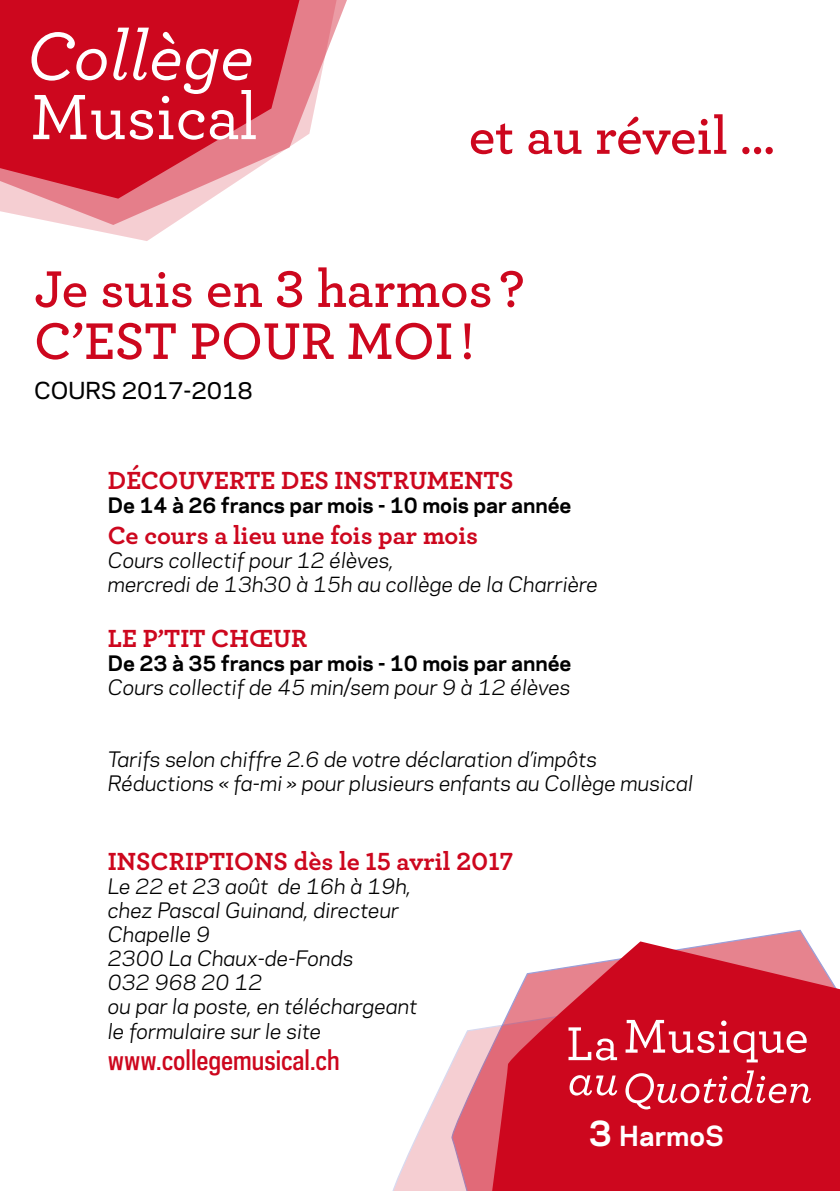
<style>
.page{position:relative;width:840px;height:1191px;background:#fff}
.page>*{position:absolute;margin:0;border:0;box-sizing:border-box;transform-origin:0 0}
.t1{font:54px/52px "Archer Semibold LF";letter-spacing:-.005em;color:#cd071e}
.t2{font:26px "Archer Bold LF";color:#cd071e}
.t3{font:500 26px "Galaxie Polaris Condensed";color:#cd071e}
.t4{font:700 26px "Galaxie Polaris";color:#fff}
.t5{font:500 22px "Galaxie Polaris";color:#000}
.t6{font:italic 20px/24px "Galaxie Polaris";color:#000}
.t7{font:700 20px "Galaxie Polaris";color:#000}
.s1{font-size:33px}
</style>
<div class="page">
<svg style="left:0;top:0;width:347px;height:241px"></svg>
<svg style="left:31px;top:28px;width:224px;height:112px"></svg>
<svg style="left:730px;top:929px;width:78px;height:12px"></svg>
<svg style="left:392px;top:1027px;width:93px;height:164px"></svg>
<svg style="left:485px;top:941px;width:354px;height:250px;background:#d43043"></svg>
<svg style="left:568px;top:1027px;width:48px;height:33px"></svg>
<svg style="left:625px;top:1020px;width:181px;height:42px"></svg>
<svg style="left:569px;top:1075px;width:48px;height:20px"></svg>
<svg style="left:625px;top:1070px;width:185px;height:39px;background:#d6384a"></svg>
<h1 class="t1" style="left:468px;top:108px;width:307px">et au réveil …</h1>
<h1 class="t1" style="left:34px;top:261px;width:491px">Je suis en 3 harmos ?<br>C’EST POUR MOI!</h1>
<p class="t5" style="left:34px;top:374px;width:220px">COURS 2017-2018</p>
<h2 class="t2" style="left:108px;top:464px;width:407px">DÉCOUVERTE DES INSTRUMENTS</h2>
<p class="t7" style="left:108px;top:490px;width:465px">De 14 à 26 francs par mois - 10 mois par année</p>
<h2 class="t2" style="left:108px;top:519px;width:371px">Ce cours a lieu une fois par mois</h2>
<p class="t6" style="left:108px;top:547px;width:491px">Cours collectif pour 12 élèves,<br>mercredi de 13h30 à 15h au collège de la Charrière</p>
<h2 class="t2" style="left:108px;top:622px;width:201px">LE P’TIT CHŒUR</h2>
<p class="t7" style="left:108px;top:648px;width:465px">De 23 à 35 francs par mois - 10 mois par année</p>
<p class="t6" style="left:108px;top:674px;width:464px">Cours collectif de 45 min/sem pour 9 à 12 élèves</p>
<p class="t6" style="left:108px;top:746px;width:586px">Tarifs selon chiffre 2.6 de votre déclaration d’impôts<br>Réductions « fa-mi » pour plusieurs enfants au Collège musical</p>
<h2 class="t2" style="left:108px;top:845px;width:406px">INSCRIPTIONS dès le 15 avril 2017</h2>
<p class="t6" style="left:108px;top:873px;width:311px">Le 22 et 23 août de 16h à 19h, chez Pascal Guinand, directeur<br>Chapelle 9<br>2300 La Chaux-de-Fonds<br>032 968 20 12<br>ou par la poste, en téléchargeant le formulaire sur le site</p>
<h2 class="t3" style="left:108px;top:1042px;width:233px">www.collegemusical.ch</h2>
<h2 class="t4" style="left:588px;top:1116px;width:136px"><span class="s1">3</span> HarmoS</h2>
</div>
